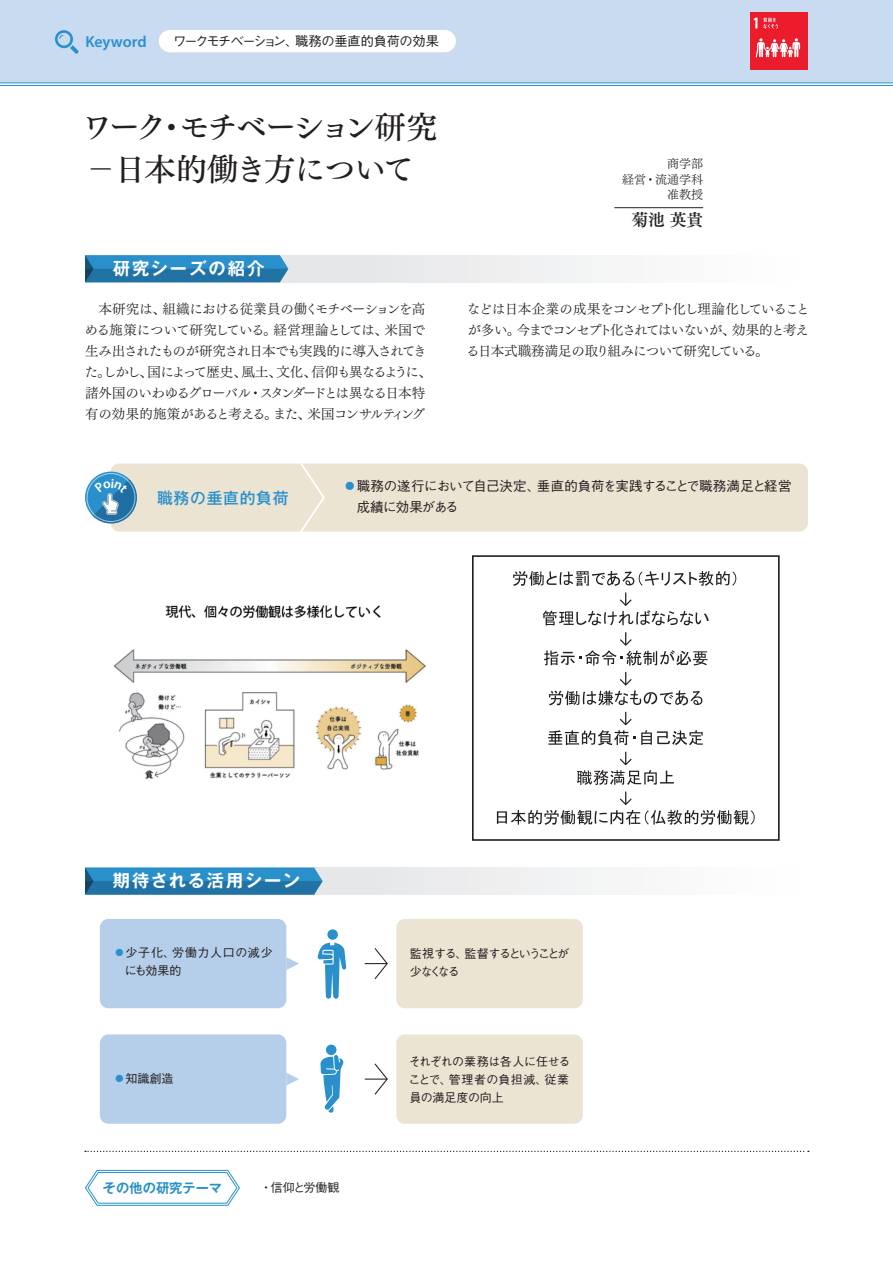
<style>
.page{position:relative;width:893px;height:1263px;background:#fff}
.page>*{position:absolute;margin:0;border:0;box-sizing:border-box;transform-origin:0 0}
.t1{font:31.5px "Tsuku Min Pr 5 N D";letter-spacing:-.1em;color:#231f20}
.t2{font:31.5px/42px "Tsuku Min Pr 5 N D";letter-spacing:-.05em;color:#231f20}
.t3{font:700 17.25px "Gothic MB101 Pro De";letter-spacing:.095em;color:#fff}
.t4{font:700 17.25px "Gothic MB101 Pro De";letter-spacing:.115em;color:#fff}
.t5{font:16.65px "Tsuku Min Pr 5 N B";color:#231f20}
.t6{font:600 15.9px "Myriad Pro";letter-spacing:-.005em;color:#2990cc}
.t7{font:500 15.75px "Gothic MB101 Pro";letter-spacing:.05em;color:#2990cc}
.t8{font:13.5px/21px "Tsuku Min Pr 5 N R";letter-spacing:-.065em;color:#231f20;text-align:right}
.t9{font:500 13.5px/21px "Gothic BBB Pro";letter-spacing:-.04em;color:#231f20}
.t10{font:13.5px/21px "Tsuku Min Pr 5 N R";letter-spacing:-.045em;color:#231f20}
.t11{font:13.5px "Tsuku Min Pr 5 N R";letter-spacing:-.145em;color:#231f20}
.t12{font:13.5px "Tsuku Min Pr 5 N R";letter-spacing:-.11em;color:#231f20}
.t13{font:13.5px "Tsuku Min Pr 5 N R";letter-spacing:-.035em;color:#231f20}
.t14{font:13.5px "Tsuku Min Pr 5 N R";letter-spacing:-.015em;color:#231f20}
.t15{font:13.5px "Tsuku Min Pr 5 N R";letter-spacing:-.13em;color:#231f20}
.t16{font:13.5px "Tsuku Min Pr 5 N R";letter-spacing:-.085em;color:#231f20}
.t17{font:13.5px "Tsuku Min Pr 5 N R";letter-spacing:-.12em;color:#231f20}
.t18{font:500 13.35px "Gothic BBB Pro";letter-spacing:-.03em;color:#231f20}
.t19{font:500 13.35px "Gothic BBB Pro";letter-spacing:-.15em;color:#231f20}
.t20{font:700 13.35px "Gothic MB101 Pro De";color:#2990cc}
.t21{font:500 12px/18px "Gothic BBB Pro";letter-spacing:-.015em;color:#231f20}
.t22{font:500 12px "Gothic BBB Pro";letter-spacing:.045em;color:#231f20}
.t23{font:12px/15.8px "Tsuku Min Pr 5 N R";color:#231f20;text-align:right}
.t24{font:500 12px "Gothic BBB Pro";letter-spacing:-.175em;color:#231f20}
.t25{font:500 12px/18px "Gothic BBB Pro";letter-spacing:-.11em;color:#231f20}
.s1{color:#2990cc}
</style>
<div class="page">
<div style="left:0;top:0;width:893px;height:83px;background:#c8dbf0"></div>
<hr style="left:0;top:82px;width:893px;height:1px;background:#2990cc">
<hr style="left:0;top:85px;width:893px;height:1px;background:#2990cc">
<svg style="left:55px;top:30px;width:24px;height:24px"></svg>
<svg style="left:85px;top:1170px;width:155px;height:36px"></svg>
<img style="left:113px;top:605px;width:313px;height:174px">
<div style="left:396px;top:1034px;width:187px;height:90px;background:#ece4d3;border-radius:9px"></div>
<div style="left:100px;top:1034px;width:186px;height:90px;background:#b5cee9;border-radius:9px"></div>
<svg style="left:286px;top:1073px;width:13px;height:12px"></svg>
<svg style="left:365px;top:1063px;width:23px;height:32px"></svg>
<div style="left:396px;top:919px;width:187px;height:89px;background:#ece4d3;border-radius:9px"></div>
<div style="left:100px;top:919px;width:186px;height:89px;background:#b5cee9;border-radius:9px"></div>
<svg style="left:286px;top:957px;width:13px;height:13px"></svg>
<svg style="left:365px;top:948px;width:23px;height:32px"></svg>
<div style="left:85px;top:867px;width:723px;height:28px;background:#f2f3f4"></div>
<svg style="left:85px;top:867px;width:238px;height:28px;background:#2c85b8"></svg>
<svg style="left:288px;top:255px;width:322px;height:27px"></svg>
<svg style="left:85px;top:255px;width:203px;height:27px;background:#2882b7"></svg>
<div style="left:111px;top:463px;width:697px;height:68px;background:#ece4d3;border-radius:9px"></div>
<svg style="left:296px;top:463px;width:30px;height:69px"></svg>
<svg style="left:85px;top:472px;width:52px;height:51px"></svg>
<div style="left:87px;top:473px;width:48px;height:49px;border:1px solid #fff;border-radius:50%"></div>
<svg style="left:85px;top:1151px;width:724px;height:1px"></svg>
<div style="left:159px;top:30px;width:297px;height:22px;background:#fff;border-radius:11px"></div>
<hr style="left:614px;top:207px;width:89px;height:1px;background:#231f20">
<div style="left:326px;top:1045px;width:10px;height:10px;background:#2990cc;border-radius:50%"></div>
<svg style="left:320px;top:1055px;width:24px;height:58px"></svg>
<div style="left:327px;top:929px;width:11px;height:11px;background:#2990cc;border-radius:50%"></div>
<svg style="left:318px;top:942px;width:28px;height:57px"></svg>
<div style="left:472px;top:555px;width:308px;height:286px;border:2px solid #231f20"></div>
<svg style="left:513px;top:571px;width:223px;height:15px"></svg>
<svg style="left:543px;top:592px;width:166px;height:33px"></svg>
<svg style="left:544px;top:632px;width:163px;height:33px"></svg>
<svg style="left:549px;top:672px;width:153px;height:33px"></svg>
<svg style="left:548px;top:712px;width:87px;height:33px"></svg>
<svg style="left:641px;top:730px;width:62px;height:15px"></svg>
<svg style="left:577px;top:752px;width:97px;height:33px"></svg>
<svg style="left:497px;top:791px;width:258px;height:34px"></svg>
<div style="left:750px;top:12px;width:58px;height:58px;background:#eb1c2c"></div>
<svg style="left:754px;top:17px;width:3px;height:11px"></svg>
<svg style="left:755px;top:38px;width:45px;height:20px"></svg>
<svg style="left:763px;top:18px;width:15px;height:11px"></svg>
<svg style="left:93px;top:478px;width:44px;height:45px;background:#5297c0"></svg>
<p class="t6" style="left:85px;top:31px;width:63px">Keyword</p>
<p class="t18" style="left:295px;top:30px;width:145px">職務の垂直的負荷の効果</p>
<p class="t19" style="left:173px;top:30px;width:127px">ワークモチベーション、</p>
<h1 class="t1" style="left:82px;top:99px;width:357px">ワークモチベーション研究</h1>
<h1 class="t2" style="left:85px;top:103px;width:331px;text-indent:71px">・<br>－日本的働き方について</h1>
<p class="t4" style="left:113px;top:254px;width:153px">研究シーズの紹介</p>
<p class="t8" style="left:163px;top:297px;width:264px">組織における従業員の働くモチベーションを高</p>
<p class="t8" style="left:99px;top:297px;width:69px">本研究は、</p>
<p class="t16" style="left:273px;top:318px;width:116px">経営理論としては、</p>
<p class="t13" style="left:84px;top:318px;width:194px">める施策について研究している。</p>
<p class="t8" style="left:85px;top:339px;width:343px">生み出されたものが研究され日本でも実践的に導入されてき</p>
<p class="t15" style="left:311px;top:360px;width:122px">信仰も異なるように、</p>
<p class="t8" style="left:385px;top:318px;width:42px">米国で</p>
<p class="t8" style="left:276px;top:360px;width:42px">文化、</p>
<p class="t17" style="left:148px;top:360px;width:101px">国によって歴史、</p>
<p class="t8" style="left:241px;top:360px;width:42px">風土、</p>
<p class="t8" style="left:84px;top:360px;width:70px">たしかし、</p>
<p class="t8" style="left:97px;top:360px;width:15px">。</p>
<p class="t11" style="left:260px;top:381px;width:167px">スタンダードとは異なる日本特</p>
<p class="t8" style="left:85px;top:381px;width:167px">諸外国のいわゆるグローバル</p>
<p class="t8" style="left:249px;top:381px;width:15px">・</p>
<p class="t14" style="left:85px;top:402px;width:194px">有の効果的施策があると考える。</p>
<p class="t11" style="left:308px;top:402px;width:119px">米国コンサルティング</p>
<p class="t8" style="left:273px;top:402px;width:40px">また、</p>
<p class="t23" style="left:622px;top:154px;width:82px">商学部<br>経営・流通学科准教授</p>
<p class="t5" style="left:631px;top:205px;width:73px">菊池英貴</p>
<p class="t8" style="left:467px;top:297px;width:344px">などは日本企業の成果をコンセプト化し理論化していること効果的と考え</p>
<p class="t10" style="left:466px;top:318px;width:304px">が多い。<br>る日本式職務満足の取り組みについて研究している。</p>
<p class="t12" style="left:517px;top:318px;width:220px">今までコンセプト化されてはいないが、</p>
<p class="t7" style="left:157px;top:485px;width:133px">職務の垂直的負荷</p>
<p class="t9" style="left:357px;top:474px;width:185px;text-indent:-14px"><span class="s1">●</span>職務の遂行において自己決定、成績に効果がある</p>
<p class="t9" style="left:537px;top:474px;width:256px">垂直的負荷を実践することで職務満足と経営</p>
<p class="t3" style="left:113px;top:866px;width:189px">期待される活用シーン</p>
<p class="t22" style="left:172px;top:943px;width:102px">労働力人口の減少</p>
<p class="t21" style="left:125px;top:942px;width:58px;text-indent:-11px"><span class="s1">●</span>少子化、にも効果的</p>
<p class="t25" style="left:410px;top:943px;width:59px">監視する、少なくなる</p>
<p class="t24" style="left:464px;top:944px;width:106px">監督するということが</p>
<p class="t21" style="left:113px;top:1068px;width:61px"><span class="s1">●</span>知識創造</p>
<p class="t21" style="left:409px;top:1051px;width:163px;text-align:right">それぞれの業務は各人に任せる従業</p>
<p class="t22" style="left:449px;top:1070px;width:100px">管理者の負担減、</p>
<p class="t21" style="left:409px;top:1069px;width:97px">ことで、<br>員の満足度の向上</p>
<p class="t20" style="left:103px;top:1177px;width:121px">その他の研究テーマ</p>
<p class="t21" style="left:260px;top:1177px;width:81px">・信仰と労働観</p>
</div>
